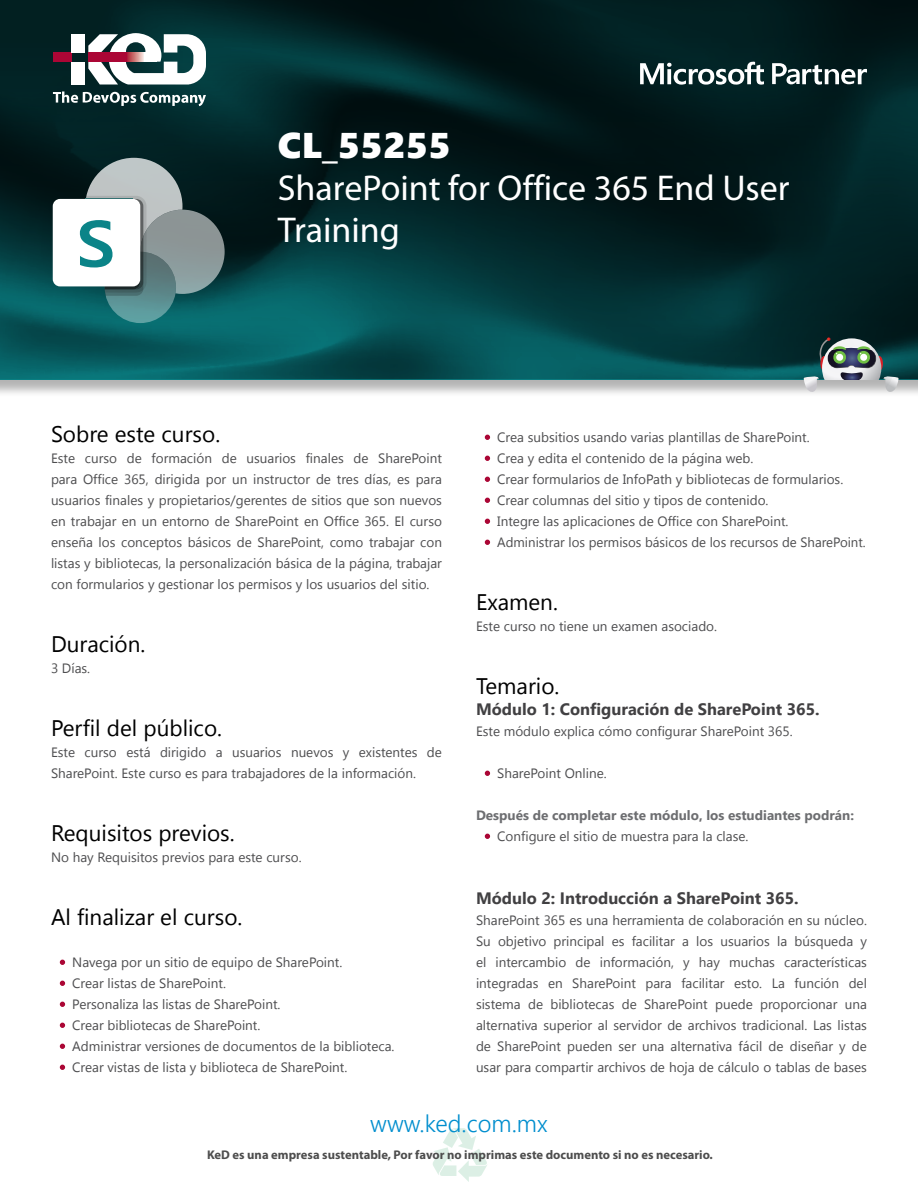
<style>
.page{position:relative;width:918px;height:1188px;background:#fff}
.page>*{position:absolute;margin:0;border:0;box-sizing:border-box;transform-origin:0 0}
.t1{font:36px/42px "Myriad Pro";color:#fff}
.t2{font:35.7px "Segoe UI Black";color:#fff;scale:1.06 1}
.t3{font:300 24px "Segoe UI";color:#008ece}
.t4{font:22.5px "Segoe UI";color:#000}
.t5{font:700 16.5px "Segoe UI";color:#414042}
.t6{font:13.5px/21px "Segoe UI";color:#4d4d4f;text-align:justify}
.t7{font:700 13.5px "Segoe UI";color:#6d6e71}
.t8{font:700 12.6px "Myriad Pro";color:#000}
.s1{font-weight:700;color:#ab0635}
</style>
<div class="page">
<svg style="left:433px;top:1128px;width:54px;height:54px"></svg>
<svg style="left:0;top:379px;width:918px;height:15px;background:#c0c7c7"></svg>
<img style="left:0;top:0;width:918px;height:379px">
<svg style="left:804px;top:337px;width:95px;height:56px;background:#728687"></svg>
<div style="left:53px;top:53px;width:18px;height:9px;background:#ab0635"></div>
<div style="left:71px;top:34px;width:14px;height:19px;background:#fff"></div>
<div style="left:71px;top:62px;width:14px;height:22px;background:#fff"></div>
<svg style="left:88px;top:33px;width:118px;height:52px"></svg>
<div style="left:88px;top:53px;width:38px;height:9px;background:#ab0635"></div>
<svg style="left:126px;top:53px;width:31px;height:9px"></svg>
<svg style="left:53px;top:91px;width:153px;height:15px"></svg>
<svg style="left:640px;top:61px;width:124px;height:24px"></svg>
<svg style="left:772px;top:63px;width:95px;height:22px"></svg>
<div style="left:53px;top:199px;width:87px;height:87px;background:#fff;border-radius:7px"></div>
<svg style="left:80px;top:158px;width:145px;height:165px"></svg>
<h2 class="t2" style="left:278px;top:119px;width:165px">CL_55255</h2>
<h1 class="t1" style="left:278px;top:166px;width:513px">SharePoint for Office 365 End User<br>Training</h1>
<h3 class="t4" style="left:51px;top:419px;width:171px">Sobre este curso.</h3>
<p class="t6" style="left:51px;top:447px;width:392px">Este curso de formación de usuarios finales de SharePoint para Office 365, dirigida por un instructor de tres días, es para usuarios finales y propietarios/gerentes de sitios que son nuevos en trabajar en un entorno de SharePoint en Office 365. El curso enseña los conceptos básicos de SharePoint, como trabajar con listas y bibliotecas, la personalización básica de la página, trabajar con formularios y gestionar los permisos y los usuarios del sitio.</p>
<h3 class="t4" style="left:51px;top:629px;width:96px">Duración.</h3>
<p class="t6" style="left:51px;top:657px;width:41px">3 Días.</p>
<h3 class="t4" style="left:51px;top:713px;width:173px">Perfil del público.</h3>
<p class="t6" style="left:51px;top:741px;width:392px">Este curso está dirigido a usuarios nuevos y existentes de<br>SharePoint. Este curso es para trabajadores de la información.</p>
<h3 class="t4" style="left:51px;top:818px;width:185px">Requisitos previos.</h3>
<p class="t6" style="left:51px;top:846px;width:252px">No hay Requisitos previos para este curso.</p>
<h3 class="t4" style="left:51px;top:902px;width:193px">Al finalizar el curso.</h3>
<p class="t6" style="left:65px;top:951px;width:279px"><span class="s1">•</span> Navega por un sitio de equipo de SharePoint.</p>
<p class="t6" style="left:65px;top:972px;width:163px"><span class="s1">•</span> Crear listas de SharePoint.</p>
<p class="t6" style="left:65px;top:993px;width:217px"><span class="s1">•</span> Personaliza las listas de SharePoint.</p>
<p class="t6" style="left:65px;top:1014px;width:197px"><span class="s1">•</span> Crear bibliotecas de SharePoint.</p>
<p class="t6" style="left:65px;top:1035px;width:331px"><span class="s1">•</span> Administrar versiones de documentos de la biblioteca.</p>
<p class="t6" style="left:65px;top:1056px;width:284px"><span class="s1">•</span> Crear vistas de lista y biblioteca de SharePoint.</p>
<p class="t6" style="left:490px;top:426px;width:321px"><span class="s1">•</span> Crea subsitios usando varias plantillas de SharePoint.</p>
<p class="t6" style="left:490px;top:447px;width:265px"><span class="s1">•</span> Crea y edita el contenido de la página web.</p>
<p class="t6" style="left:490px;top:468px;width:355px"><span class="s1">•</span> Crear formularios de InfoPath y bibliotecas de formularios.</p>
<p class="t6" style="left:490px;top:489px;width:280px"><span class="s1">•</span> Crear columnas del sitio y tipos de contenido.</p>
<p class="t6" style="left:490px;top:510px;width:300px"><span class="s1">•</span> Integre las aplicaciones de Office con SharePoint.</p>
<p class="t6" style="left:490px;top:531px;width:377px"><span class="s1">•</span> Administrar los permisos básicos de los recursos de SharePoint.</p>
<h3 class="t4" style="left:476px;top:587px;width:83px">Examen.</h3>
<p class="t6" style="left:476px;top:615px;width:243px">Este curso no tiene un examen asociado.</p>
<h3 class="t4" style="left:476px;top:671px;width:85px">Temario.</h3>
<p class="t5" style="left:476px;top:694px;width:345px">Módulo 1: Configuración de SharePoint 365.</p>
<p class="t6" style="left:476px;top:720px;width:318px">Este módulo explica cómo configurar SharePoint 365.</p>
<p class="t6" style="left:490px;top:762px;width:118px"><span class="s1">•</span> SharePoint Online.</p>
<p class="t7" style="left:476px;top:803px;width:380px">Después de completar este módulo, los estudiantes podrán:</p>
<p class="t6" style="left:490px;top:825px;width:260px"><span class="s1">•</span> Configure el sitio de muestra para la clase.</p>
<p class="t5" style="left:476px;top:883px;width:324px">Módulo 2: Introducción a SharePoint 365.</p>
<p class="t6" style="left:476px;top:909px;width:392px">SharePoint 365 es una herramienta de colaboración en su núcleo.<br>Su objetivo principal es facilitar a los usuarios la búsqueda y el intercambio de información, y hay muchas características integradas en SharePoint para facilitar esto. La función del sistema de bibliotecas de SharePoint puede proporcionar una alternativa superior al servidor de archivos tradicional. Las listas de SharePoint pueden ser una alternativa fácil de diseñar y de usar para compartir archivos de hoja de cálculo o tablas de bases</p>
<h3 class="t3" style="left:370px;top:1101px;width:179px">www.ked.com.mx</h3>
<p class="t8" style="left:207px;top:1146px;width:507px">KeD es una empresa sustentable, Por favor no imprimas este documento si no es necesario.</p>
</div>
